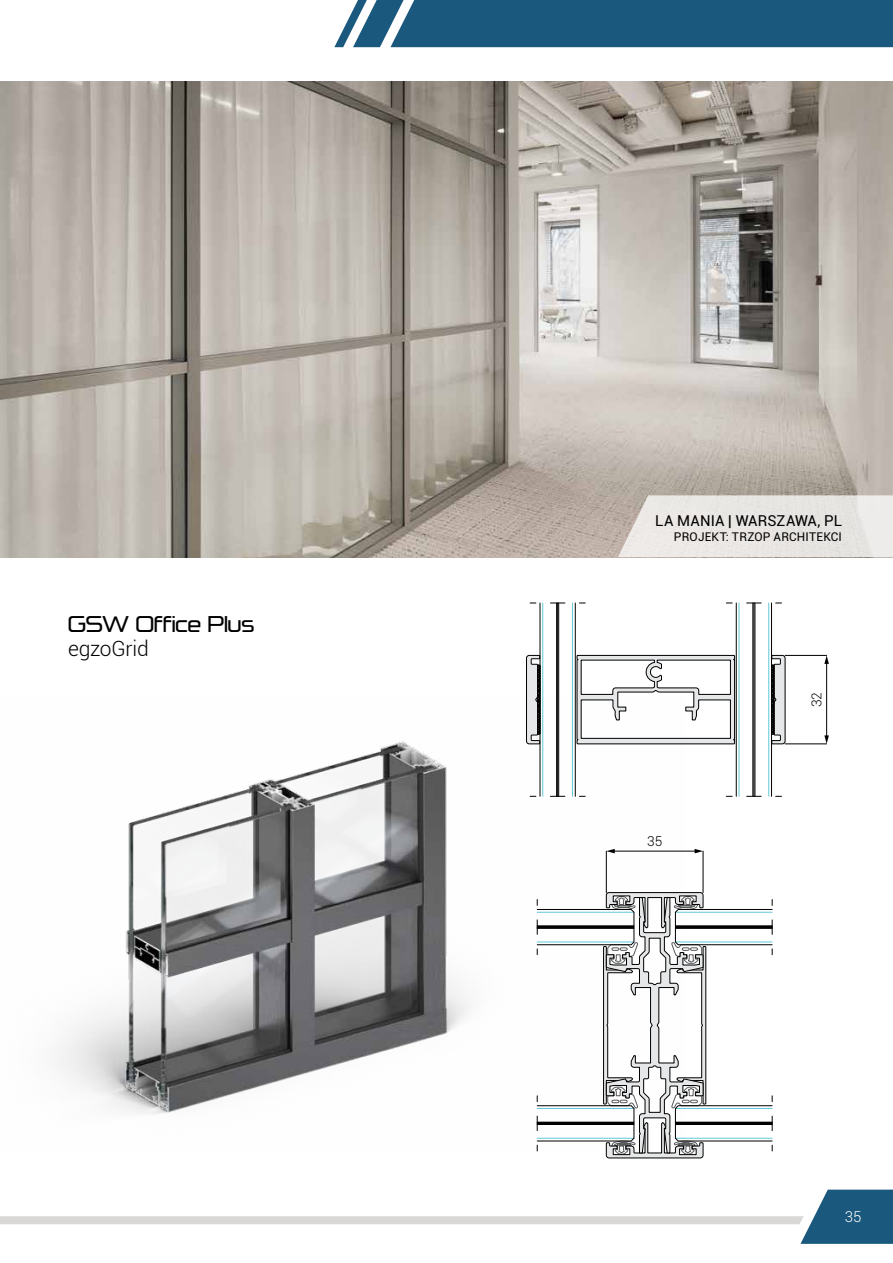
<style>
.page{position:relative;width:893px;height:1263px;background:#fff}
.page>*{position:absolute;margin:0;border:0;box-sizing:border-box;transform-origin:0 0}
.Paragraph_Style_1{font:27px "Formation Sans Regular PL";letter-spacing:-.005em;color:#000}
.Paragraph_Style_1-2{font:300 21px "Roboto";letter-spacing:-.01em;color:#000}
.Paragraph_Style_1-3{font:15px "Roboto";letter-spacing:.005em;color:#000}
.t1{font:300 15px "Roboto";color:#fff}
.t2{font:300 13.65px "Roboto";color:#000}
.Paragraph_Style_1-4{font:12px "Roboto";letter-spacing:.015em;color:#000}
</style>
<div class="page">
<img style="left:57px;top:696px;width:628px;height:456px">
<hr style="left:613px;top:851px;width:83px;height:1px;background:#000">
<svg style="left:606px;top:849px;width:9px;height:4px"></svg>
<svg style="left:695px;top:849px;width:8px;height:4px"></svg>
<hr style="left:606px;top:851px;width:1px;height:41px;background:#000">
<hr style="left:703px;top:851px;width:1px;height:41px;background:#000">
<svg style="left:537px;top:892px;width:236px;height:266px"></svg>
<hr style="left:739px;top:603px;width:1px;height:193px;background:#62c8d8">
<hr style="left:768px;top:603px;width:1px;height:193px;background:#62c8d8">
<hr style="left:542px;top:603px;width:1px;height:193px;background:#62c8d8">
<hr style="left:572px;top:603px;width:1px;height:193px;background:#62c8d8">
<svg style="left:576px;top:655px;width:159px;height:90px"></svg>
<svg style="left:772px;top:655px;width:14px;height:90px"></svg>
<svg style="left:526px;top:655px;width:14px;height:90px"></svg>
<svg style="left:747px;top:796px;width:15px;height:1px"></svg>
<svg style="left:747px;top:603px;width:15px;height:1px"></svg>
<hr style="left:736px;top:603px;width:1px;height:193px;background:#000">
<hr style="left:752px;top:603px;width:1px;height:193px;background:#000">
<hr style="left:753px;top:603px;width:1px;height:193px;background:#000">
<hr style="left:771px;top:603px;width:1px;height:193px;background:#000">
<hr style="left:754px;top:603px;width:1px;height:193px;background:#000">
<svg style="left:550px;top:796px;width:22px;height:1px"></svg>
<svg style="left:550px;top:603px;width:16px;height:1px"></svg>
<hr style="left:540px;top:603px;width:1px;height:193px;background:#000">
<hr style="left:556px;top:603px;width:1px;height:193px;background:#000">
<hr style="left:557px;top:603px;width:1px;height:193px;background:#000">
<hr style="left:575px;top:603px;width:1px;height:193px;background:#000">
<hr style="left:558px;top:603px;width:1px;height:193px;background:#000">
<hr style="left:826px;top:662px;width:1px;height:75px;background:#000">
<svg style="left:824px;top:656px;width:5px;height:8px"></svg>
<svg style="left:824px;top:735px;width:5px;height:9px"></svg>
<hr style="left:785px;top:655px;width:42px;height:1px;background:#000">
<hr style="left:785px;top:744px;width:42px;height:1px;background:#000">
<img style="left:0;top:82px;width:893px;height:475px">
<svg style="left:618px;top:495px;width:275px;height:62px;background:#e6e3e0"></svg>
<div style="left:334px;top:0;width:559px;height:47px;background:#1a587d"></div>
<svg style="left:0;top:1189px;width:893px;height:55px"></svg>
<p class="Paragraph_Style_1" style="left:68px;top:605px;width:188px">GSW Office Plus</p>
<p class="Paragraph_Style_1-2" style="left:68px;top:633px;width:82px">egzoGrid</p>
<p class="Paragraph_Style_1-3" style="left:655px;top:510px;width:188px">LA MANIA | WARSZAWA, PL</p>
<p class="Paragraph_Style_1-4" style="left:674px;top:528px;width:169px">PROJEKT: TRZOP ARCHITEKCI</p>
<p class="t2" style="left:647px;top:831px;width:17px">35</p>
<p class="t2" style="left:807px;top:707px;width:17px;rotate:-90deg">32</p>
<p class="t1" style="left:845px;top:1206px;width:18px">35</p>
</div>
